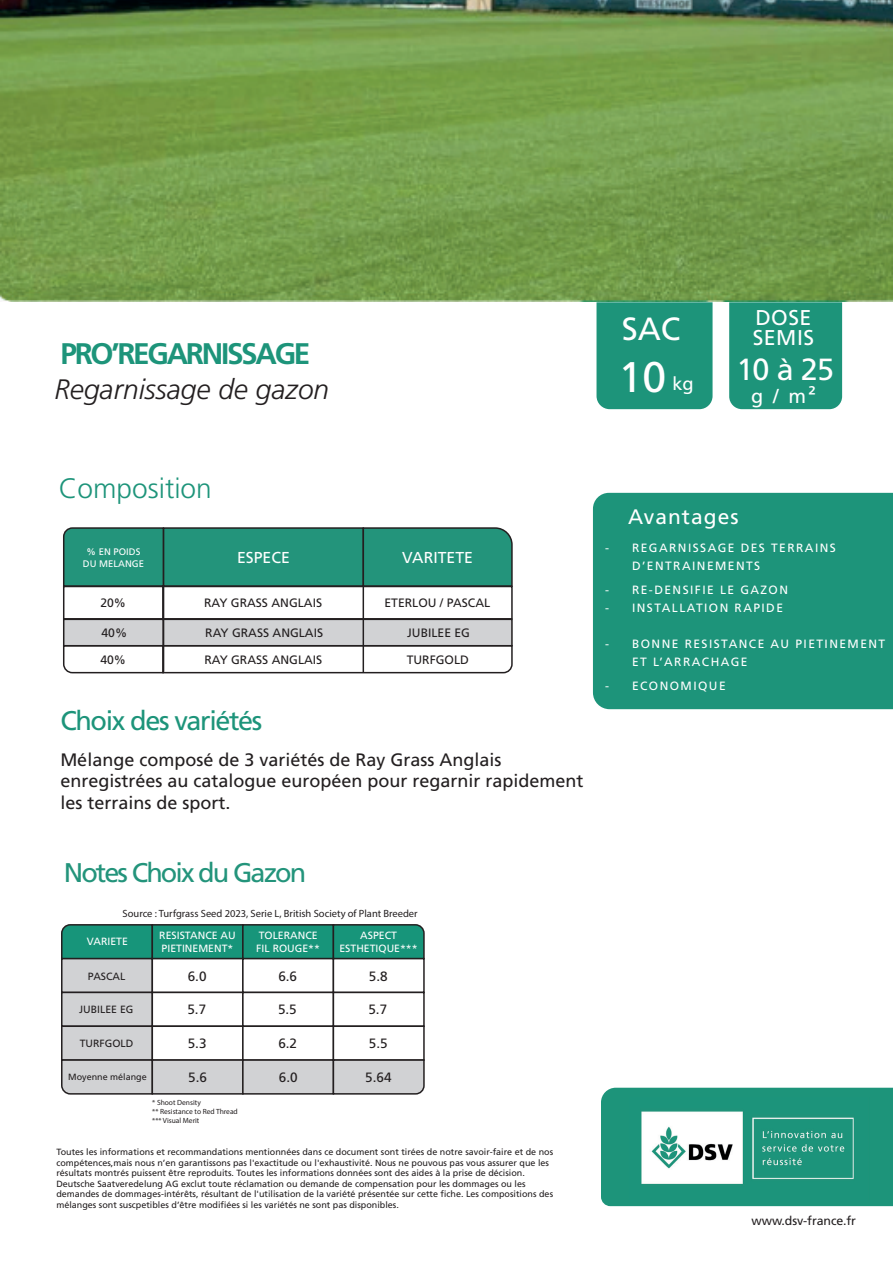
<style>
.page{position:relative;width:893px;height:1263px;background:#fff}
.page>*{position:absolute;margin:0;border:0;box-sizing:border-box;transform-origin:0 0}
.t1{font:42.75px "Frutiger LT Pro";color:#fff}
.t2{font:32.1px "Frutiger LT Pro";color:#fff}
.t3{font:30.6px "Frutiger LT Pro";color:#fff}
.t4{font:700 29.7px "Frutiger LT Pro";letter-spacing:-.075em;color:#1d947a}
.t5{font:italic 300 28.05px "Frutiger LT Pro";color:#231f20}
.t6{font:300 28.05px "Frutiger LT Std";color:#1d947a}
.t7{font:27px "Frutiger LT Pro";letter-spacing:-.07em;color:#23947b}
.t8{font:27px "Frutiger LT Pro";letter-spacing:-.05em;color:#1d947a}
.t9{font:21.45px/20px "Frutiger LT Pro";letter-spacing:.025em;color:#fff}
.t10{font:21px "Frutiger LT Pro";letter-spacing:.05em;color:#fff}
.t11{font:19.8px "Frutiger LT Pro";color:#fff}
.t12{font:18.3px "Frutiger LT Pro";color:#fff}
.t13{font:18px/21.6px "Frutiger LT Pro";color:#231f20}
.t14{font:15.75px "Frutiger LT Pro";color:#fff}
.t15{font:13.5px "Frutiger LT Pro";color:#231f20}
.t16{font:12.45px "Frutiger LT Pro";letter-spacing:-.01em;color:#231f20}
.t17{font:12.15px/26.5px "Frutiger LT Pro";color:#231f20}
.t18{font:12px/18px "Frutiger LT Pro";letter-spacing:.12em;color:#fff}
.t19{font:10.5px/12.6px "Frutiger LT Pro";color:#fff}
.t20{font:10.5px "Myriad Pro";color:#231f20}
.t21{font:10.5px "Frutiger LT Pro";color:#231f20}
.t22{font:9.45px/11.4px "Frutiger LT Pro";color:#fff;text-align:center}
.t23{font:9px/10.5px "Frutiger LT Pro";color:#231f20}
.t24{font:7.5px/9px "Myriad Pro";color:#231f20}
</style>
<div class="page">
<div style="left:596px;top:302px;width:116px;height:107px;background:#1d947a"></div>
<div style="left:729px;top:302px;width:113px;height:107px;background:#1d947a"></div>
<div style="left:593px;top:493px;width:300px;height:216px;background:#1d947a"></div>
<div style="left:601px;top:1088px;width:292px;height:118px;background:#1d947a"></div>
<img style="left:629px;top:1097px;width:241px;height:104px">
<div style="left:163px;top:527px;width:201px;height:60px;background:#23947b;border:2px solid #231f20"></div>
<svg style="left:362px;top:527px;width:151px;height:59px;background:#268e77"></svg>
<div style="left:162px;top:586px;width:351px;height:33px;border:2px solid #231f20"></div>
<div style="left:162px;top:619px;width:351px;height:27px;background:#d1d2d4;border:2px solid #231f20"></div>
<hr style="left:363px;top:586px;width:1px;height:87px;background:#231f20">
<svg style="left:62px;top:527px;width:103px;height:61px;background:#268d77"></svg>
<div style="left:63px;top:586px;width:101px;height:33px;border:2px solid #231f20"></div>
<div style="left:63px;top:619px;width:101px;height:27px;background:#d1d2d4;border:2px solid #231f20"></div>
<svg style="left:62px;top:644px;width:451px;height:30px"></svg>
<svg style="left:61px;top:924px;width:91px;height:34px;background:#198d74"></svg>
<div style="left:152px;top:924px;width:92px;height:35px;background:#17957a;border:2px solid #231f20"></div>
<div style="left:242px;top:924px;width:92px;height:35px;background:#17957a;border:2px solid #231f20"></div>
<svg style="left:332px;top:924px;width:93px;height:34px;background:#1a8c74"></svg>
<div style="left:61px;top:958px;width:92px;height:35px;background:#d1d2d4;border:2px solid #231f20"></div>
<div style="left:152px;top:958px;width:92px;height:35px;background:#fff;border:2px solid #231f20"></div>
<div style="left:242px;top:958px;width:92px;height:35px;background:#fff;border:2px solid #231f20"></div>
<div style="left:333px;top:958px;width:92px;height:35px;background:#fff;border:2px solid #231f20"></div>
<div style="left:61px;top:992px;width:92px;height:35px;background:#d1d2d4;border:2px solid #231f20"></div>
<div style="left:152px;top:992px;width:92px;height:35px;background:#fff;border:2px solid #231f20"></div>
<div style="left:242px;top:992px;width:92px;height:35px;background:#fff;border:2px solid #231f20"></div>
<div style="left:333px;top:992px;width:92px;height:35px;background:#fff;border:2px solid #231f20"></div>
<div style="left:61px;top:1025px;width:92px;height:36px;background:#d1d2d4;border:2px solid #231f20"></div>
<div style="left:152px;top:1025px;width:92px;height:36px;background:#fff;border:2px solid #231f20"></div>
<div style="left:242px;top:1025px;width:92px;height:36px;background:#fff;border:2px solid #231f20"></div>
<div style="left:333px;top:1025px;width:92px;height:36px;background:#fff;border:2px solid #231f20"></div>
<svg style="left:61px;top:1058px;width:93px;height:37px;background:#bebfc1"></svg>
<div style="left:152px;top:1059px;width:92px;height:35px;background:#d1d2d4;border:2px solid #231f20"></div>
<div style="left:242px;top:1059px;width:92px;height:35px;background:#d1d2d4;border:2px solid #231f20"></div>
<svg style="left:332px;top:1058px;width:93px;height:37px;background:#bebfc0"></svg>
<img style="left:0;top:0;width:892px;height:302px">
<h3 class="t4" style="left:60px;top:336px;width:252px">PRO’REGARNISSAGE</h3>
<h3 class="t5" style="left:54px;top:373px;width:276px">Regarnissage de gazon</h3>
<h2 class="t2" style="left:622px;top:310px;width:60px">SAC</h2>
<h3 class="t9" style="left:753px;top:308px;width:63px">DOSE<br>SEMIS</h3>
<h3 class="t3" style="left:736px;top:351px;width:99px">10 à 25</h3>
<h3 class="t11" style="left:751px;top:384px;width:66px">g / m²</h3>
<h1 class="t1" style="left:619px;top:352px;width:49px">10</h1>
<h3 class="t12" style="left:672px;top:373px;width:23px">kg</h3>
<h3 class="t6" style="left:59px;top:473px;width:155px">Composition</h3>
<p class="t22" style="left:83px;top:546px;width:63px">% EN POIDS<br>DU MELANGE</p>
<h3 class="t17" style="left:100px;top:590px;width:27px">20%</h3>
<h3 class="t17" style="left:102px;top:620px;width:27px">40%</h3>
<h3 class="t17" style="left:100px;top:647px;width:27px">40%</h3>
<h3 class="t14" style="left:237px;top:548px;width:54px">ESPECE</h3>
<h3 class="t14" style="left:402px;top:548px;width:72px">VARITETE</h3>
<h3 class="t17" style="left:204px;top:590px;width:119px">RAY GRASS ANGLAIS</h3>
<h3 class="t17" style="left:384px;top:590px;width:107px">ETERLOU / PASCAL</h3>
<h3 class="t17" style="left:205px;top:620px;width:119px">RAY GRASS ANGLAIS</h3>
<h3 class="t17" style="left:407px;top:620px;width:65px">JUBILEE EG<br>TURFGOLD</h3>
<h3 class="t17" style="left:204px;top:646px;width:119px">RAY GRASS ANGLAIS</h3>
<h3 class="t8" style="left:60px;top:704px;width:204px">Choix des variétés</h3>
<h3 class="t13" style="left:60px;top:748px;width:525px">Mélange composé de 3 variétés de Ray Grass Anglais enregistrées au catalogue européen pour regarnir rapidement les terrains de sport.</h3>
<h3 class="t7" style="left:64px;top:857px;width:244px">Notes Choix du Gazon</h3>
<p class="t20" style="left:123px;top:907px;width:297px">Source : Turfgrass Seed 2023, Serie L, British Society of Plant Breeder</p>
<p class="t19" style="left:87px;top:935px;width:43px">VARIETE</p>
<p class="t19" style="left:159px;top:929px;width:78px">RESISTANCE AU<br>PIETINEMENT*</p>
<p class="t19" style="left:256px;top:929px;width:65px">TOLERANCE<br>FIL ROUGE**</p>
<p class="t19" style="left:339px;top:929px;width:80px;text-align:center">ASPECT<br>ESTHETIQUE***</p>
<p class="t21" style="left:88px;top:970px;width:39px">PASCAL</p>
<h3 class="t15" style="left:188px;top:969px;width:20px">6.0</h3>
<h3 class="t15" style="left:278px;top:969px;width:20px">6.6</h3>
<h3 class="t15" style="left:369px;top:969px;width:20px">5.8</h3>
<p class="t21" style="left:79px;top:1003px;width:56px">JUBILEE EG</p>
<h3 class="t15" style="left:187px;top:1002px;width:20px">5.7</h3>
<h3 class="t15" style="left:278px;top:1002px;width:20px">5.5</h3>
<h3 class="t15" style="left:368px;top:1002px;width:20px">5.7</h3>
<p class="t21" style="left:80px;top:1037px;width:55px">TURFGOLD</p>
<h3 class="t15" style="left:188px;top:1036px;width:20px">5.3</h3>
<h3 class="t15" style="left:278px;top:1036px;width:20px">6.2</h3>
<h3 class="t15" style="left:369px;top:1036px;width:20px">5.5</h3>
<p class="t23" style="left:68px;top:1072px;width:80px">Moyenne mélange</p>
<h3 class="t15" style="left:188px;top:1070px;width:20px">5.6</h3>
<h3 class="t15" style="left:279px;top:1070px;width:20px">6.0</h3>
<h3 class="t15" style="left:365px;top:1069px;width:28px">5.64</h3>
<p class="t24" style="left:152px;top:1098px;width:87px">* Shoot Density<br>** Resistance to Red Thread *** Visual Merit</p>
<p class="t23" style="left:56px;top:1147px;width:498px">Toutes les informations et recommandations mentionnées dans ce document sont tirées de notre savoir-faire et de nos compétences,mais nous n’en garantissons pas l'exactitude ou l'exhaustivité. Nous ne pouvous pas vous assurer que les résultats montrés puissent être reproduits. Toutes les informations données sont des aides à la prise de décision.<br>Deutsche Saatveredelung AG exclut toute réclamation ou demande de compensation pour les dommages ou les demandes de dommages-intérêts, résultant de l'utilisation de la variété présentée sur cette fiche. Les compositions des mélanges sont suscpetibles d’être modifiées si les variétés ne sont pas disponibles.</p>
<h3 class="t10" style="left:628px;top:504px;width:112px">Avantages</h3>
<h3 class="t18" style="left:632px;top:539px;width:205px;text-indent:-27px">- REGARNISSAGE DES TERRAINS<br>D’ENTRAINEMENTS</h3>
<h3 class="t18" style="left:605px;top:581px;width:185px">- RE-DENSIFIE LE GAZON</h3>
<h3 class="t18" style="left:605px;top:599px;width:180px">- INSTALLATION RAPIDE</h3>
<h3 class="t18" style="left:632px;top:635px;width:255px;text-indent:-27px">- BONNE RESISTANCE AU PIETINEMENT<br>ET L’ARRACHAGE</h3>
<h3 class="t18" style="left:605px;top:677px;width:122px">- ECONOMIQUE</h3>
<h3 class="t16" style="left:752px;top:1213px;width:106px">www.dsv-france.fr</h3>
</div>
